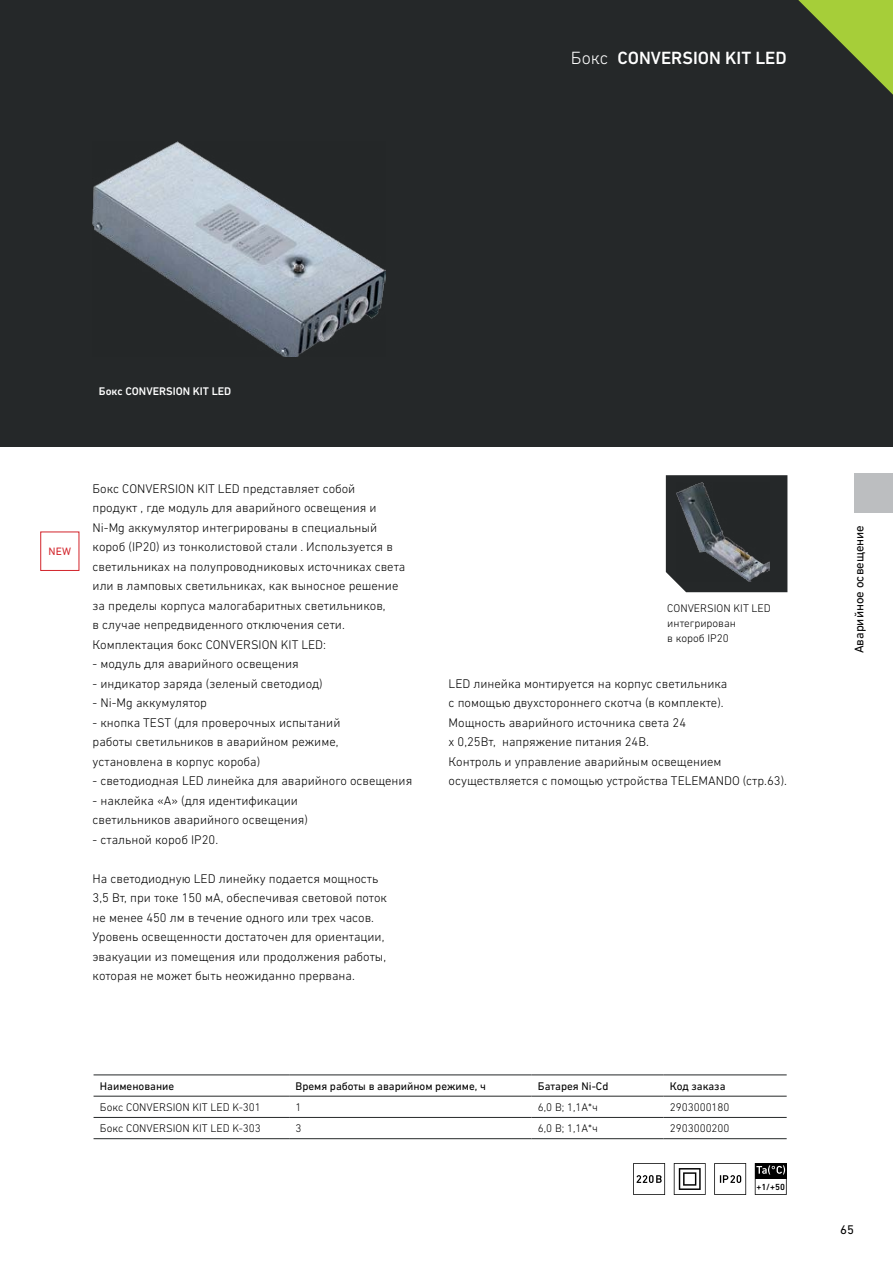
<style>
.page{position:relative;width:893px;height:1263px;background:#fff}
.page>*{position:absolute;margin:0;border:0;box-sizing:border-box;transform-origin:0 0}
.t1{font:500 18px "DIN Next W1 G";color:#fff}
.t2{font:300 12.75px/19.5px "DIN Next W1 G";color:#000}
.t3{font:12.75px "DIN Next W1 G";color:#000}
.t4{font:300 11.25px/15px "DIN Next W1 G";color:#000}
.t5{font:11.25px "DIN Next W1 G";color:#000}
.t6{font:500 11.25px "DIN Next W1 G";color:#fff}
.t7{font:10.95px "DIN Next W1 G";color:#d2232a}
.t8{font:500 9px "DIN Next W1 G";color:#000}
.s1{font-weight:300}
</style>
<div class="page">
<div style="left:0;top:0;width:893px;height:446px;background:#252829"></div>
<div style="left:854px;top:473px;width:39px;height:39px;background:#bcbec0"></div>
<hr style="left:94px;top:1138px;width:195px;height:1px;background:#252829">
<hr style="left:289px;top:1138px;width:242px;height:1px;background:#252829">
<hr style="left:663px;top:1138px;width:124px;height:1px;background:#252829">
<hr style="left:94px;top:1075px;width:195px;height:1px;background:#252829">
<hr style="left:289px;top:1075px;width:242px;height:1px;background:#252829">
<hr style="left:531px;top:1075px;width:132px;height:1px;background:#252829">
<hr style="left:663px;top:1075px;width:124px;height:1px;background:#252829">
<hr style="left:94px;top:1096px;width:195px;height:1px;background:#252829">
<hr style="left:289px;top:1096px;width:242px;height:1px;background:#252829">
<hr style="left:531px;top:1096px;width:132px;height:1px;background:#252829">
<hr style="left:663px;top:1096px;width:124px;height:1px;background:#252829">
<hr style="left:94px;top:1117px;width:195px;height:1px;background:#252829">
<hr style="left:289px;top:1117px;width:242px;height:1px;background:#252829">
<hr style="left:531px;top:1117px;width:132px;height:1px;background:#252829">
<hr style="left:663px;top:1117px;width:124px;height:1px;background:#252829">
<hr style="left:531px;top:1138px;width:132px;height:1px;background:#252829">
<svg style="left:798px;top:0;width:95px;height:95px"></svg>
<img style="left:93px;top:142px;width:293px;height:214px">
<svg style="left:633px;top:1163px;width:32px;height:32px"></svg>
<svg style="left:674px;top:1163px;width:32px;height:32px"></svg>
<svg style="left:714px;top:1163px;width:32px;height:32px"></svg>
<svg style="left:755px;top:1163px;width:32px;height:32px"></svg>
<svg style="left:40px;top:531px;width:40px;height:40px"></svg>
<div style="left:666px;top:475px;width:121px;height:117px;background:#252829"></div>
<img style="left:676px;top:482px;width:93px;height:99px">
<h1 class="t1" style="left:571px;top:47px;width:217px"><span class="s1">Бокс</span> CONVERSION KIT LED</h1>
<p class="t6" style="left:99px;top:385px;width:134px">Бокс CONVERSION KIT LED</p>
<p class="t7" style="left:48px;top:545px;width:24px">NEW</p>
<p class="t2" style="left:93px;top:479px;width:314px">Бокс СONVERSION KIT LED представляет собой<br>продукт , где модуль для аварийного освещения и Ni-Mg аккумулятор интегрированы в специальный короб (IP20) из тонколистовой стали . Используется в светильниках на полупроводниковых источниках света или в ламповых светильниках, как выносное решение за пределы корпуса малогабаритных светильников,<br>в случае непредвиденного отключения сети.<br>Комплектация бокс СONVERSION KIT LED:</p>
<p class="t2" style="left:93px;top:654px;width:208px">- модуль для аварийного освещения</p>
<p class="t2" style="left:93px;top:673px;width:232px">- индикатор заряда (зеленый светодиод)</p>
<p class="t2" style="left:93px;top:693px;width:116px">- Ni-Mg аккумулятор</p>
<p class="t2" style="left:93px;top:712px;width:249px">- кнопка TEST (для проверочных испытаний работы светильников в аварийном режиме, установлена в корпус короба)</p>
<p class="t2" style="left:93px;top:771px;width:321px">- светодиодная LED линейка для аварийного освещения</p>
<p class="t2" style="left:93px;top:790px;width:217px">- наклейка «А» (для идентификации светильников аварийного освещения)</p>
<p class="t2" style="left:93px;top:829px;width:127px">- стальной короб IP20.</p>
<p class="t2" style="left:93px;top:868px;width:296px">На светодиодную LED линейку подается мощность 3,5 Вт, при токе 150 мА, обеспечивая световой поток не менее 450 лм в течение одного или трех часов.<br>Уровень освещенности достаточен для ориентации, эвакуации из помещения или продолжения работы, которая не может быть неожиданно прервана.</p>
<p class="t4" style="left:667px;top:600px;width:105px">CONVERSION KIT LED интегрирован<br>в короб IP20</p>
<p class="t2" style="left:449px;top:674px;width:340px">LED линейка монтируется на корпус светильника<br>с помощью двухстороннего скотча (в комплекте).<br>Мощность аварийного источника света 24<br>х 0,25Вт, напряжение питания 24В.<br>Контроль и управление аварийным освещением осуществляется с помощью устройства TELEMANDO (стр.63).</p>
<p class="t5" style="left:100px;top:1079px;width:76px">Наименование</p>
<p class="t5" style="left:296px;top:1079px;width:192px">Время работы в аварийном режиме, ч</p>
<p class="t5" style="left:538px;top:1079px;width:72px">Батарея Ni-Cd</p>
<p class="t5" style="left:670px;top:1079px;width:57px">Код заказа</p>
<p class="t4" style="left:100px;top:1099px;width:162px">Бокс CONVERSION KIT LED K-301</p>
<p class="t4" style="left:296px;top:1099px;width:7px">1</p>
<p class="t4" style="left:538px;top:1099px;width:62px">6,0 В; 1,1А*ч</p>
<p class="t4" style="left:670px;top:1099px;width:61px">2903000180</p>
<p class="t4" style="left:100px;top:1121px;width:162px">Бокс CONVERSION KIT LED K-303</p>
<p class="t4" style="left:296px;top:1121px;width:7px">3</p>
<p class="t4" style="left:538px;top:1121px;width:62px">6,0 В; 1,1А*ч</p>
<p class="t4" style="left:670px;top:1121px;width:61px">2903000200</p>
<p class="t8" style="left:756px;top:1181px;width:30px">+1/+50</p>
<p class="t3" style="left:852px;top:653px;width:130px;rotate:-90deg">Аварийное освещение</p>
<p class="t3" style="left:840px;top:1222px;width:15px">65</p>
</div>
